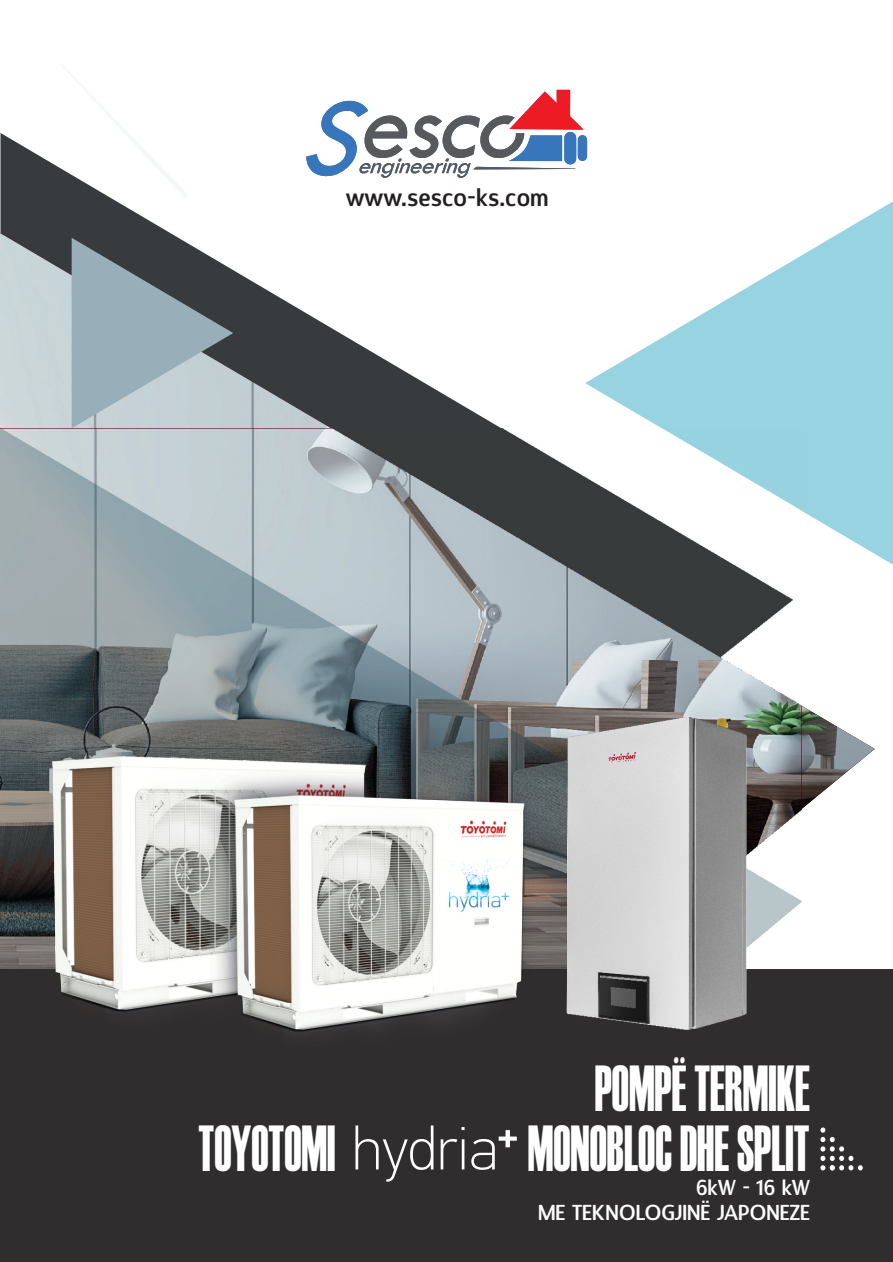
<style>
.page{position:relative;width:893px;height:1262px;background:#fff}
.page>*{position:absolute;margin:0;border:0;box-sizing:border-box;transform-origin:0 0}
.t1{font:65.1px "Haettenschweiler";color:#fff;scale:.69 1}
.t2{font:24px "Designosaur";color:#231f20}
.t3{font:21px/25.5px "Designosaur";color:#fff;text-align:right}
</style>
<div class="page">
<svg style="left:840px;top:201px;width:53px;height:364px;background:#a3d8e3"></svg>
<svg style="left:0;top:133px;width:588px;height:100px"></svg>
<img style="left:0;top:233px;width:874px;height:737px">
<svg style="left:72px;top:238px;width:161px;height:190px;background:#8e9da4"></svg>
<img style="left:0;top:428px;width:801px;height:542px">
<div style="left:0;top:970px;width:893px;height:292px;background:#302d2e"></div>
<img style="left:13px;top:702px;width:496px;height:331px">
<svg style="left:60px;top:133px;width:127px;height:67px"></svg>
<svg style="left:306px;top:90px;width:281px;height:89px"></svg>
<img style="left:509px;top:654px;width:295px;height:377px">
<svg style="left:355px;top:1125px;width:78px;height:56px"></svg>
<svg style="left:440px;top:1139px;width:17px;height:30px"></svg>
<hr style="left:462px;top:1139px;width:2px;height:30px;background:#fff">
<svg style="left:471px;top:1130px;width:46px;height:39px"></svg>
<svg style="left:820px;top:1127px;width:43px;height:44px"></svg>
<p class="t2" style="left:346px;top:188px;width:204px">www.sesco-ks.com</p>
<p class="t1" style="left:594px;top:1065px;width:313px">POMPË TERMIKE</p>
<p class="t1" style="left:199px;top:1125px;width:200px">TOYOTOMI</p>
<p class="t1" style="left:527px;top:1125px;width:409px">MONOBLOC DHE SPLIT</p>
<p class="t3" style="left:538px;top:1176px;width:274px">6kW - 16 kW<br>ME TEKNOLOGJINË JAPONEZE</p>
</div>
